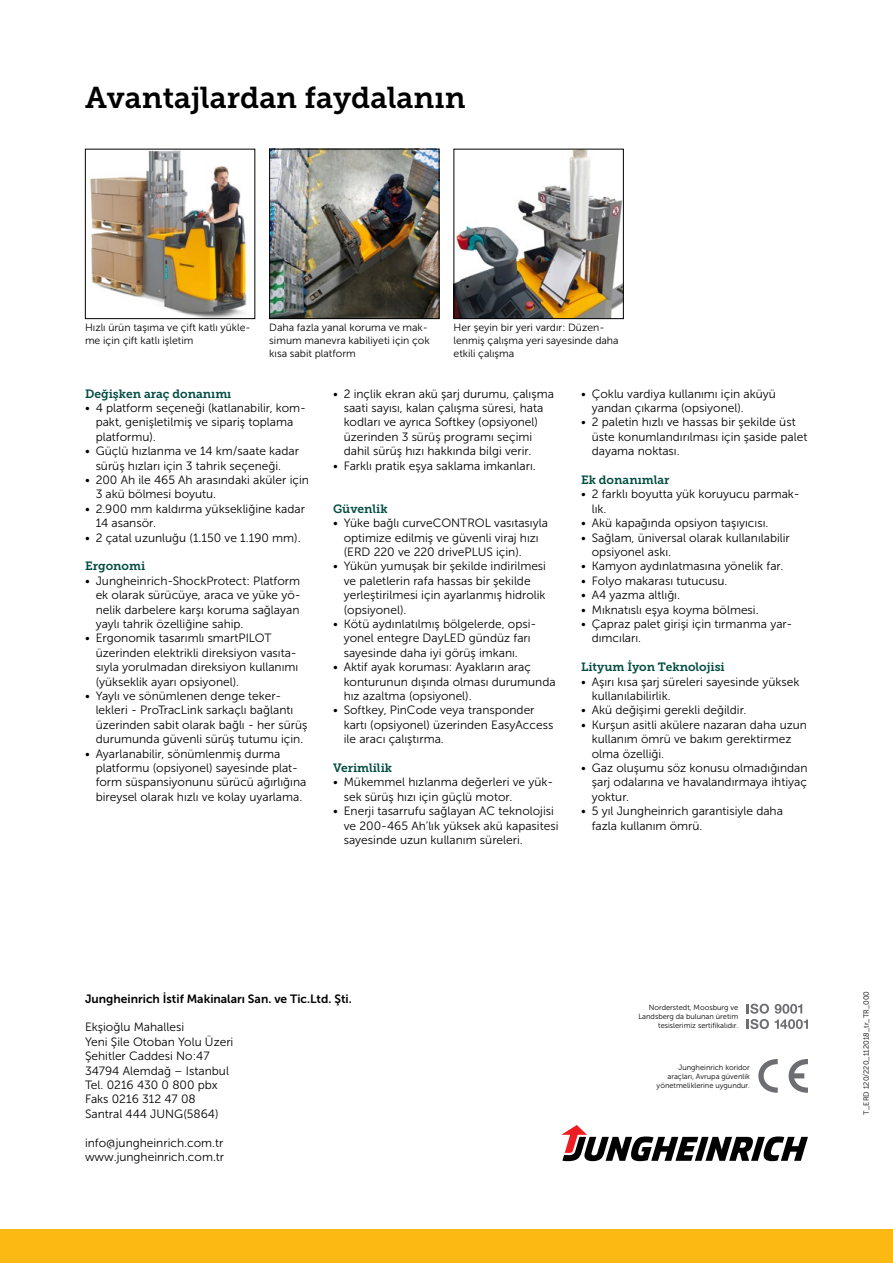
<style>
.page{position:relative;width:893px;height:1263px;background:#fff}
.page>*{position:absolute;margin:0;border:0;box-sizing:border-box;transform-origin:0 0}
.t1{font:30px "Museo JH Slab 700";color:#000}
.t2{font:12px/14.4px "Museo JH Sans 300";color:#000}
.t3{font:12px "Museo JH Slab 700";color:#004b41}
.t4{font:12px "Museo JH Sans 700";color:#000}
.t5{font:10.5px/12.8px "Museo JH Sans 300";color:#000}
.t6{font:7.5px/9px "Museo JH Sans 300";color:#000;text-align:right}
</style>
<div class="page">
<div style="left:0;top:1229px;width:893px;height:34px;background:#fdb913"></div>
<svg style="left:561px;top:1125px;width:247px;height:36px"></svg>
<img style="left:89px;top:151px;width:158px;height:166px">
<div style="left:85px;top:149px;width:170px;height:170px;border:1px solid #000"></div>
<img style="left:271px;top:151px;width:166px;height:166px">
<div style="left:269px;top:149px;width:170px;height:170px;border:1px solid #000"></div>
<img style="left:456px;top:151px;width:166px;height:166px">
<div style="left:454px;top:149px;width:170px;height:170px;border:1px solid #000"></div>
<svg style="left:758px;top:1059px;width:50px;height:34px"></svg>
<svg style="left:747px;top:1004px;width:22px;height:25px"></svg>
<svg style="left:775px;top:1004px;width:33px;height:25px"></svg>
<h1 class="t1" style="left:85px;top:80px;width:382px">Avantajlardan faydalanın</h1>
<p class="t5" style="left:85px;top:321px;width:167px">Hızlı ürün taşıma ve çift katlı yükle&shy;me için çift katlı işletim</p>
<p class="t5" style="left:269px;top:321px;width:162px">Daha fazla yanal koruma ve mak&shy;simum manevra kabiliyeti için çok kısa sabit platform</p>
<p class="t5" style="left:454px;top:321px;width:167px">Her şeyin bir yeri vardır: Düzen&shy;lenmiş çalışma yeri sayesinde daha etkili çalışma</p>
<p class="t3" style="left:85px;top:387px;width:148px">Değişken araç donanımı</p>
<p class="t2" style="left:96px;top:401px;width:212px;text-indent:-11px">• 4 platform seçeneği (katlanabilir, kom&shy;pakt, genişletilmiş ve sipariş toplama platformu).</p>
<p class="t2" style="left:96px;top:444px;width:205px;text-indent:-11px">• Güçlü hızlanma ve 14 km/saate kadar sürüş hızları için 3 tahrik seçeneği.</p>
<p class="t2" style="left:96px;top:473px;width:215px;text-indent:-11px">• 200 Ah ile 465 Ah arasındaki aküler için<br>3 akü bölmesi boyutu.</p>
<p class="t2" style="left:96px;top:502px;width:211px;text-indent:-11px">• 2.900 mm kaldırma yüksekliğine kadar<br>14 asansör.</p>
<p class="t2" style="left:85px;top:530px;width:217px">• 2 çatal uzunluğu (1.150 ve 1.190 mm).</p>
<p class="t3" style="left:85px;top:559px;width:62px">Ergonomi</p>
<p class="t2" style="left:96px;top:574px;width:207px;text-align:justify;text-indent:-11px">• Jungheinrich-ShockProtect: Platform ek olarak sürücüye, araca ve yüke yö&shy;nelik darbelere karşı koruma sağlayan yaylı tahrik özelliğine sahip.</p>
<p class="t2" style="left:96px;top:631px;width:204px;text-indent:-11px">• Ergonomik tasarımlı smartPILOT üzerinden elektrikli direksiyon vasıta&shy;sıyla yorulmadan direksiyon kullanımı (yükseklik ayarı opsiyonel).</p>
<p class="t2" style="left:96px;top:689px;width:213px;text-indent:-11px">• Yaylı ve sönümlenen denge teker&shy;lekleri - ProTracLink sarkaçlı bağlantı üzerinden sabit olarak bağlı - her sürüş durumunda güvenli sürüş tutumu için.</p>
<p class="t2" style="left:96px;top:746px;width:212px;text-indent:-11px">• Ayarlanabilir, sönümlenmiş durma platformu (opsiyonel) sayesinde plat&shy;form süspansiyonunu sürücü ağırlığına bireysel olarak hızlı ve kolay uyarlama.</p>
<p class="t2" style="left:344px;top:386px;width:212px;text-indent:-11px">• 2 inçlik ekran akü şarj durumu, çalışma saati sayısı, kalan çalışma süresi, hata kodları ve ayrıca Softkey (opsiyonel) üzerinden 3 sürüş programı seçimi dahil sürüş hızı hakkında bilgi verir.</p>
<p class="t2" style="left:333px;top:458px;width:204px">• Farklı pratik eşya saklama imkanları.</p>
<p class="t3" style="left:333px;top:502px;width:56px">Güvenlik</p>
<p class="t2" style="left:344px;top:516px;width:206px;text-indent:-11px">• Yüke bağlı curveCONTROL vasıtasıyla optimize edilmiş ve güvenli viraj hızı (ERD 220 ve 220 drivePLUS için).</p>
<p class="t2" style="left:344px;top:559px;width:204px;text-indent:-11px">• Yükün yumuşak bir şekilde indirilmesi ve paletlerin rafa hassas bir şekilde yerleştirilmesi için ayarlanmış hidrolik (opsiyonel).</p>
<p class="t2" style="left:344px;top:617px;width:194px;text-indent:-11px">• Kötü aydınlatılmış bölgelerde, opsi&shy;yonel entegre DayLED gündüz farı sayesinde daha iyi görüş imkanı.</p>
<p class="t2" style="left:344px;top:660px;width:213px;text-indent:-11px">• Aktif ayak koruması: Ayakların araç konturunun dışında olması durumunda hız azaltma (opsiyonel).</p>
<p class="t2" style="left:344px;top:703px;width:211px;text-indent:-11px">• Softkey, PinCode veya transponder kartı (opsiyonel) üzerinden EasyAccess ile aracı çalıştırma.</p>
<p class="t3" style="left:333px;top:761px;width:61px">Verimlilik</p>
<p class="t2" style="left:344px;top:775px;width:211px;text-indent:-11px">• Mükemmel hızlanma değerleri ve yük&shy;sek sürüş hızı için güçlü motor.</p>
<p class="t2" style="left:344px;top:804px;width:216px;text-indent:-11px">• Enerji tasarrufu sağlayan AC teknolojisi ve 200-465 Ah’lık yüksek akü kapasitesi sayesinde uzun kullanım süreleri.</p>
<p class="t2" style="left:592px;top:386px;width:186px;text-indent:-11px">• Çoklu vardiya kullanımı için aküyü yandan çıkarma (opsiyonel).</p>
<p class="t2" style="left:592px;top:415px;width:217px;text-indent:-11px">• 2 paletin hızlı ve hassas bir şekilde üst üste konumlandırılması için şaside palet dayama noktası.</p>
<p class="t3" style="left:581px;top:473px;width:90px">Ek donanımlar</p>
<p class="t2" style="left:592px;top:487px;width:210px;text-indent:-11px">• 2 farklı boyutta yük koruyucu parmak&shy;lık.</p>
<p class="t2" style="left:581px;top:516px;width:189px">• Akü kapağında opsiyon taşıyıcısı.</p>
<p class="t2" style="left:592px;top:530px;width:200px;text-indent:-11px">• Sağlam, üniversal olarak kullanılabilir opsiyonel askı.</p>
<p class="t2" style="left:581px;top:559px;width:204px">• Kamyon aydınlatmasına yönelik far.</p>
<p class="t2" style="left:581px;top:574px;width:148px">• Folyo makarası tutucusu.</p>
<p class="t2" style="left:581px;top:588px;width:100px">• A4 yazma altlığı.</p>
<p class="t2" style="left:581px;top:602px;width:179px">• Mıknatıslı eşya koyma bölmesi.</p>
<p class="t2" style="left:592px;top:617px;width:202px;text-indent:-11px">• Çapraz palet girişi için tırmanma yar&shy;dımcıları.</p>
<p class="t3" style="left:581px;top:660px;width:145px">Lityum İyon Teknolojisi</p>
<p class="t2" style="left:592px;top:674px;width:209px;text-indent:-11px">• Aşırı kısa şarj süreleri sayesinde yüksek kullanılabilirlik.</p>
<p class="t2" style="left:581px;top:703px;width:167px">• Akü değişimi gerekli değildir.</p>
<p class="t2" style="left:592px;top:718px;width:217px;text-indent:-11px">• Kurşun asitli akülere nazaran daha uzun kullanım ömrü ve bakım gerektirmez olma özelliği.</p>
<p class="t2" style="left:592px;top:761px;width:217px;text-align:justify;text-indent:-11px">• Gaz oluşumu söz konusu olmadığından şarj odalarına ve havalandırmaya ihtiyaç yoktur.</p>
<p class="t2" style="left:592px;top:804px;width:193px;text-indent:-11px">• 5 yıl Jungheinrich garantisiyle daha fazla kullanım ömrü.</p>
<p class="t4" style="left:85px;top:992px;width:268px">Jungheinrich İstif Makinaları San. ve Tic.Ltd. Şti.</p>
<p class="t2" style="left:85px;top:1020px;width:150px">Ekşioğlu Mahallesi<br>Yeni Şile Otoban Yolu Üzeri<br>Şehitler Caddesi No:47<br>34794 Alemdağ – Istanbul<br>Tel. 0216 430 0 800 pbx<br>Faks 0216 312 47 08<br>Santral 444 JUNG(5864)</p>
<p class="t2" style="left:85px;top:1135px;width:141px">info@jungheinrich.com.tr www.jungheinrich.com.tr</p>
<p class="t6" style="left:638px;top:1003px;width:101px">Norderstedt, Moosburg ve<br>Landsberg da bulunan üretim tesislerimiz sertifikalıdır.</p>
<p class="t6" style="left:657px;top:1063px;width:95px">Jungheinrich koridor araçları, Avrupa güvenlik yönetmeliklerine uygundur.</p>
<p class="t6" style="left:862px;top:1114px;width:125px;rotate:-90deg">T_ERD 120/220_112018_tr_TR_000</p>
</div>
